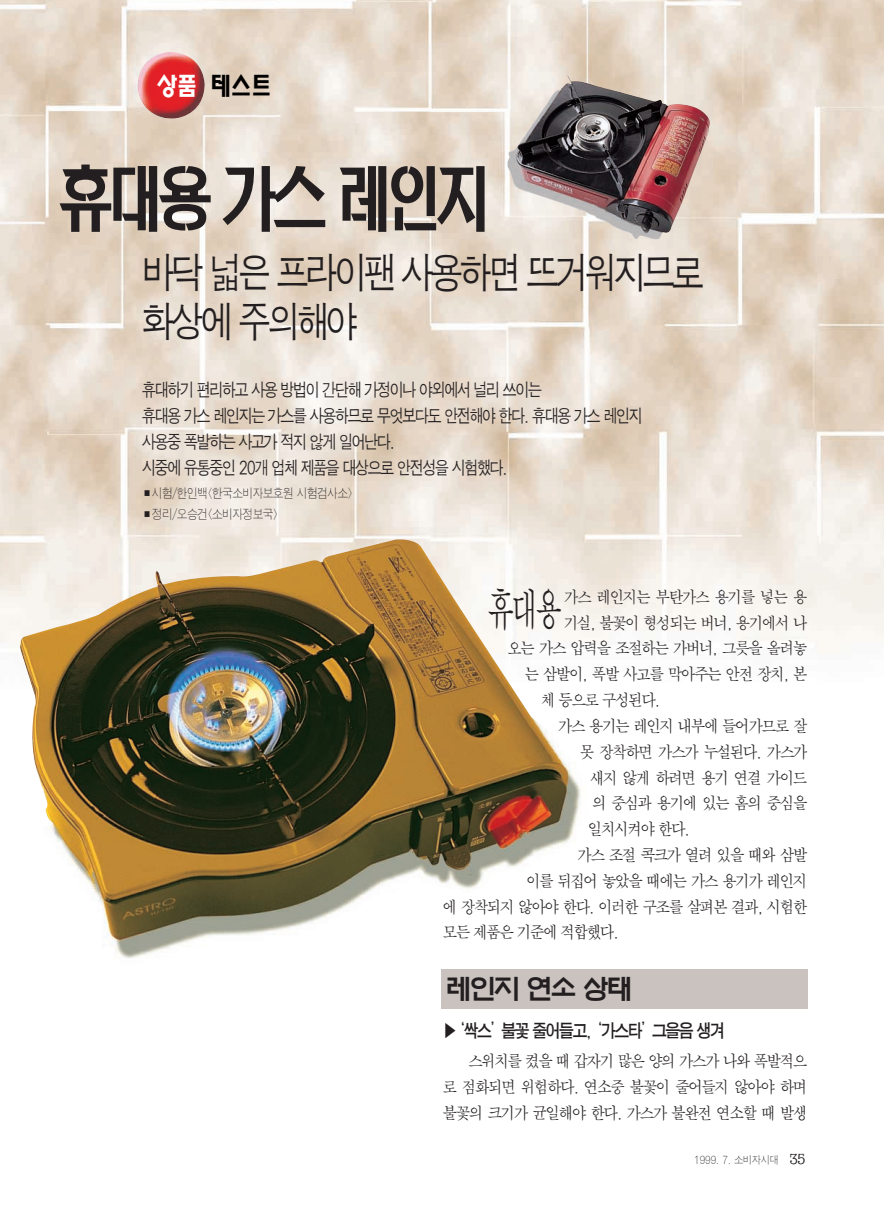
<style>
.page{position:relative;width:884px;height:1211px;background:#fff}
.page>*{position:absolute;margin:0;border:0;box-sizing:border-box;transform-origin:0 0}
.t1{font:72px "JKVM";letter-spacing:-.135em;color:#231f20;scale:.8 1}
.t2{font:45.15px "SM Amu";color:#231f20;scale:.6 1}
.t3{font:42px/49.5px "SM Ago J";letter-spacing:-.135em;color:#231f20;scale:.8 1}
.t4{font:27px "Sand At B";color:#231f20}
.t5{font:24px "Yhead M";color:#000}
.t6{font:18px/25.8px "SM Ago J";letter-spacing:-.12em;color:#231f20;scale:.8 1}
.t7{font:18px "SM Ago T";letter-spacing:-.125em;color:#231f20;scale:.85 1}
.t8{font:16.5px/25.8px "SM Amu";letter-spacing:-.115em;color:#231f20;text-align:justify;scale:.9 1}
.t9{font:12.75px "SM Ago SE";letter-spacing:-.065em;color:#231f20;scale:.85 1}
.t10{font:10.5px "SM Ago SE";letter-spacing:-.065em;color:#231f20;scale:.9 1}
.s1{color:#fff}
.s2{font-family:"SM Amu GU";font-size:13.5px}
</style>
<div class="page">
<img style="left:0;top:0;width:883px;height:643px">
<img style="left:20px;top:539px;width:569px;height:420px">
<div style="left:441px;top:969px;width:366px;height:39px;background:#cac2bf"></div>
<img style="left:507px;top:75px;width:203px;height:164px">
<img style="left:137px;top:52px;width:68px;height:67px">
<h3 class="t5" style="left:155px;top:75px;width:120px"><span class="s1">상품</span> 테스트</h3>
<h1 class="t1" style="left:57px;top:171px;width:546px">휴대용 가스 레인지</h1>
<h3 class="t3" style="left:142px;top:250px;width:705px">바닥 넓은 프라이팬 사용하면 뜨거워지므로 화상에 주의해야</h3>
<p class="t6" style="left:142px;top:378px;width:627px">휴대하기 편리하고 사용 방법이 간단해 가정이나 야외에서 널리 쓰이는<br>휴대용 가스 레인지는 가스를 사용하므로 무엇보다도 안전해야 한다. 휴대용 가스 레인지 사용중 폭발하는 사고가 적지 않게 일어난다.<br>시중에 유통중인 20개 업체 제품을 대상으로 안전성을 시험했다.</p>
<p class="t9" style="left:142px;top:487px;width:250px">■시험/한인백&lt;한국소비자보호원 시험검사소&gt;</p>
<p class="t9" style="left:142px;top:508px;width:162px">■정리/오승건&lt;소비자정보국&gt;</p>
<h2 class="t2" style="left:487px;top:589px;width:126px">휴대용</h2>
<p class="t8" style="left:564px;top:585px;width:272px">가스 레인지는 부탄가스 용기를 넣는 용</p>
<p class="t8" style="left:563px;top:611px;width:272px">기실, 불꽃이 형성되는 버너, 용기에서 나</p>
<p class="t8" style="left:507px;top:636px;width:335px">오는 가스 압력을 조절하는 가버너, 그릇을 올려놓</p>
<p class="t8" style="left:524px;top:662px;width:316px">는 삼발이, 폭발 사고를 막아주는 안전 장치, 본</p>
<p class="t8" style="left:541px;top:688px;width:134px">체 등으로 구성된다.</p>
<p class="t8" style="left:557px;top:714px;width:279px">가스 용기는 레인지 내부에 들어가므로 잘</p>
<p class="t8" style="left:579px;top:740px;width:255px">못 장착하면 가스가 누설된다. 가스가</p>
<p class="t8" style="left:590px;top:765px;width:243px">새지 않게 하려면 용기 연결 가이드</p>
<p class="t8" style="left:592px;top:791px;width:241px">의 중심과 용기에 있는 홈의 중심을</p>
<p class="t8" style="left:588px;top:817px;width:115px">일치시켜야 한다.</p>
<p class="t8" style="left:577px;top:843px;width:257px">가스 조절 콕크가 열려 있을 때와 삼발</p>
<p class="t8" style="left:526px;top:869px;width:314px">이를 뒤집어 놓았을 때에는 가스 용기가 레인지</p>
<p class="t8" style="left:442px;top:894px;width:407px">에 장착되지 않아야 한다. 이러한 구조를 살펴본 결과, 시험한</p>
<p class="t8" style="left:442px;top:920px;width:197px">모든 제품은 기준에 적합했다.</p>
<h3 class="t4" style="left:446px;top:977px;width:187px">레인지 연소 상태</h3>
<p class="t7" style="left:442px;top:1022px;width:334px">▶‘ 싹스’불꽃 줄어들고, ‘ 가스타’그을음 생겨</p>
<p class="t8" style="left:442px;top:1049px;width:407px;text-indent:26px">스위치를 켰을 때 갑자기 많은 양의 가스가 나와 폭발적으 로 점화되면 위험하다. 연소중 불꽃이 줄어들지 않아야 하며 불꽃의 크기가 균일해야 한다. 가스가 불완전 연소할 때 발생</p>
<p class="t10" style="left:693px;top:1154px;width:126px">1999. 7. 소비자시대 <span class="s2">35</span></p>
</div>
